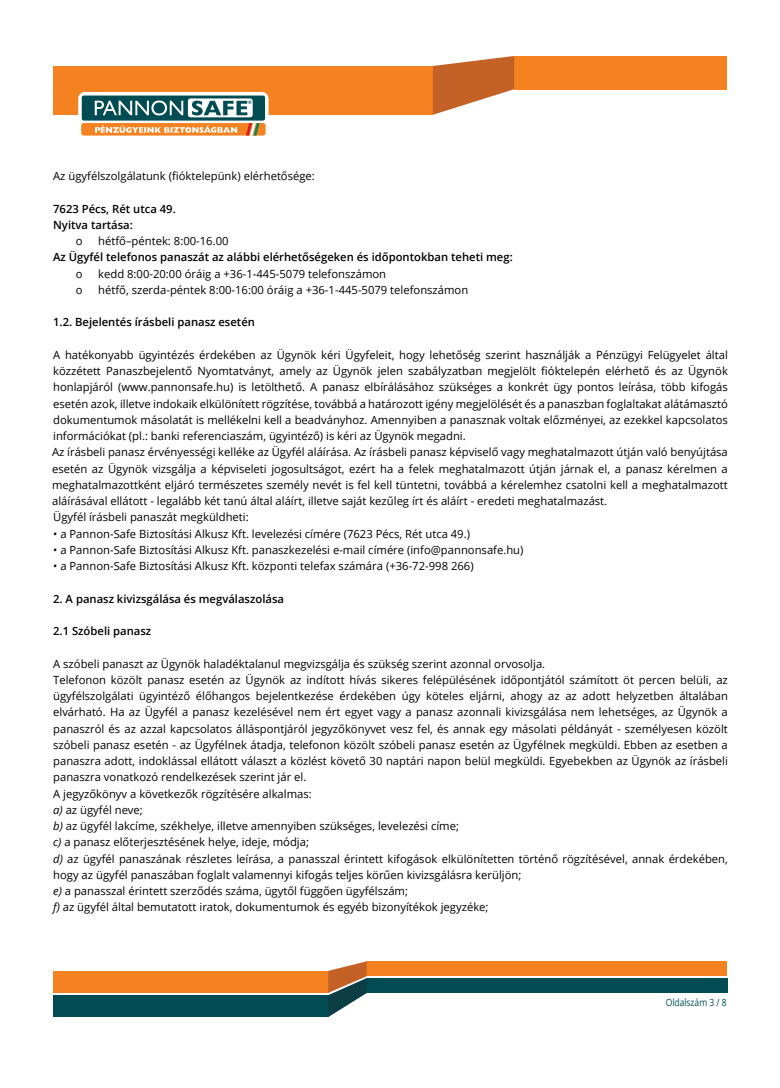
<style>
.page{position:relative;width:780px;height:1088px;background:#fff}
.page>*{position:absolute;margin:0;border:0;box-sizing:border-box;transform-origin:0 0}
.t1{font:11.25px/16.2px "Open Sans";color:#000}
.t2{font:600 11.25px/16.2px "Open Sans";color:#000}
.t3{font:10px "Open Sans";color:#004c52;scale:.85 1}
.s1{font-style:italic}
</style>
<div class="page">
<div style="left:53px;top:66px;width:380px;height:49px;background:#f58220"></div>
<div style="left:514px;top:56px;width:212px;height:33px;background:#f58220"></div>
<svg style="left:433px;top:56px;width:81px;height:59px"></svg>
<div style="left:53px;top:971px;width:275px;height:22px;background:#f58220"></div>
<div style="left:366px;top:961px;width:360px;height:15px;background:#f58220"></div>
<div style="left:53px;top:995px;width:275px;height:22px;background:#004c52"></div>
<div style="left:366px;top:978px;width:361px;height:15px;background:#004c52"></div>
<svg style="left:328px;top:961px;width:38px;height:56px"></svg>
<div style="left:78px;top:92px;width:190px;height:47px;background:#fff;border-radius:6px"></div>
<div style="left:81px;top:123px;width:184px;height:13px;background:#f58220;border-radius:3px"></div>
<div style="left:81px;top:95px;width:184px;height:26px;background:#004c52;border-radius:3px"></div>
<div style="left:81px;top:95px;width:185px;height:26px;border:1px solid #fff;border-radius:3px"></div>
<svg style="left:188px;top:98px;width:65px;height:19px"></svg>
<svg style="left:95px;top:100px;width:88px;height:15px"></svg>
<svg style="left:192px;top:100px;width:59px;height:15px"></svg>
<svg style="left:95px;top:125px;width:142px;height:8px"></svg>
<svg style="left:246px;top:123px;width:13px;height:13px"></svg>
<p class="t1" style="left:53px;top:168px;width:263px">Az ügyfélszolgálatunk (fióktelepünk) elérhetősége:</p>
<p class="t2" style="left:53px;top:200px;width:124px">7623 Pécs, Rét utca 49.<br>Nyitva tartása:</p>
<p class="t1" style="left:76px;top:232px;width:8px">o</p>
<p class="t1" style="left:98px;top:232px;width:132px">hétfő–péntek: 8:00-16.00</p>
<p class="t2" style="left:53px;top:249px;width:461px">Az Ügyfél telefonos panaszát az alábbi elérhetőségeken és időpontokban teheti meg:</p>
<p class="t1" style="left:76px;top:265px;width:8px">o</p>
<p class="t1" style="left:98px;top:265px;width:289px">kedd 8:00-20:00 óráig a +36-1-445-5079 telefonszámon</p>
<p class="t1" style="left:76px;top:281px;width:8px">o</p>
<p class="t1" style="left:98px;top:281px;width:371px">hétfő, szerda-péntek 8:00-16:00 óráig a +36-1-445-5079 telefonszámon</p>
<p class="t2" style="left:53px;top:314px;width:203px">1.2. Bejelentés írásbeli panasz esetén</p>
<p class="t1" style="left:52px;top:346px;width:677px">A hatékonyabb ügyintézés érdekében az Ügynök kéri Ügyfeleit, hogy lehetőség szerint használják a Pénzügyi Felügyelet által közzétett Panaszbejelentő Nyomtatványt, amely az Ügynök jelen szabályzatban megjelölt fióktelepén elérhető és az Ügynök honlapjáról (www.pannonsafe.hu) is letölthető. A panasz elbírálásához szükséges a konkrét ügy pontos leírása, több kifogás esetén azok, illetve indokaik elkülönített rögzítése, továbbá a határozott igény megjelölését és a panaszban foglaltakat alátámasztó dokumentumok másolatát is mellékelni kell a beadványhoz. Amennyiben a panasznak voltak előzményei, az ezekkel kapcsolatos információkat (pl.: banki referenciaszám, ügyintéző) is kéri az Ügynök megadni.<br>Az írásbeli panasz érvényességi kelléke az Ügyfél aláírása. Az írásbeli panasz képviselő vagy meghatalmazott útján való benyújtása esetén az Ügynök vizsgálja a képviseleti jogosultságot, ezért ha a felek meghatalmazott útján járnak el, a panasz kérelmen a meghatalmazottként eljáró természetes személy nevét is fel kell tüntetni, továbbá a kérelemhez csatolni kell a meghatalmazott aláírásával ellátott - legalább két tanú által aláírt, illetve saját kezűleg írt és aláírt - eredeti meghatalmazást.<br>Ügyfél írásbeli panaszát megküldheti:</p>
<p class="t1" style="left:53px;top:525px;width:418px">• a Pannon-Safe Biztosítási Alkusz Kft. levelezési címére (7623 Pécs, Rét utca 49.)</p>
<p class="t1" style="left:53px;top:541px;width:472px">• a Pannon-Safe Biztosítási Alkusz Kft. panaszkezelési e-mail címére (info@pannonsafe.hu)</p>
<p class="t1" style="left:53px;top:557px;width:422px">• a Pannon-Safe Biztosítási Alkusz Kft. központi telefax számára (+36-72-998 266)</p>
<p class="t2" style="left:53px;top:590px;width:232px">2. A panasz kivizsgálása és megválaszolása</p>
<p class="t2" style="left:53px;top:622px;width:100px">2.1 Szóbeli panasz</p>
<p class="t1" style="left:53px;top:655px;width:676px">A szóbeli panaszt az Ügynök haladéktalanul megvizsgálja és szükség szerint azonnal orvosolja.<br>Telefonon közölt panasz esetén az Ügynök az indított hívás sikeres felépülésének időpontjától számított öt percen belüli, az ügyfélszolgálati ügyintéző élőhangos bejelentkezése érdekében úgy köteles eljárni, ahogy az az adott helyzetben általában elvárható. Ha az Ügyfél a panasz kezelésével nem ért egyet vagy a panasz azonnali kivizsgálása nem lehetséges, az Ügynök a panaszról és az azzal kapcsolatos álláspontjáról jegyzőkönyvet vesz fel, és annak egy másolati példányát - személyesen közölt szóbeli panasz esetén - az Ügyfélnek átadja, telefonon közölt szóbeli panasz esetén az Ügyfélnek megküldi. Ebben az esetben a panaszra adott, indoklással ellátott választ a közlést követő 30 naptári napon belül megküldi. Egyebekben az Ügynök az írásbeli panaszra vonatkozó rendelkezések szerint jár el.<br>A jegyzőkönyv a következők rögzítésére alkalmas:<br><span class="s1">a)</span> az ügyfél neve;<br><span class="s1">b)</span> az ügyfél lakcíme, székhelye, illetve amennyiben szükséges, levelezési címe;<br><span class="s1">c)</span> a panasz előterjesztésének helye, ideje, módja;<br><span class="s1">d)</span> az ügyfél panaszának részletes leírása, a panasszal érintett kifogások elkülönítetten történő rögzítésével, annak érdekében, hogy az ügyfél panaszában foglalt valamennyi kifogás teljes körűen kivizsgálásra kerüljön;<br><span class="s1">e)</span> a panasszal érintett szerződés száma, ügytől függően ügyfélszám;<br><span class="s1">f)</span> az ügyfél által bemutatott iratok, dokumentumok és egyéb bizonyítékok jegyzéke;</p>
<p class="t3" style="left:665px;top:995px;width:73px">Oldalszám 3 / 8</p>
</div>
